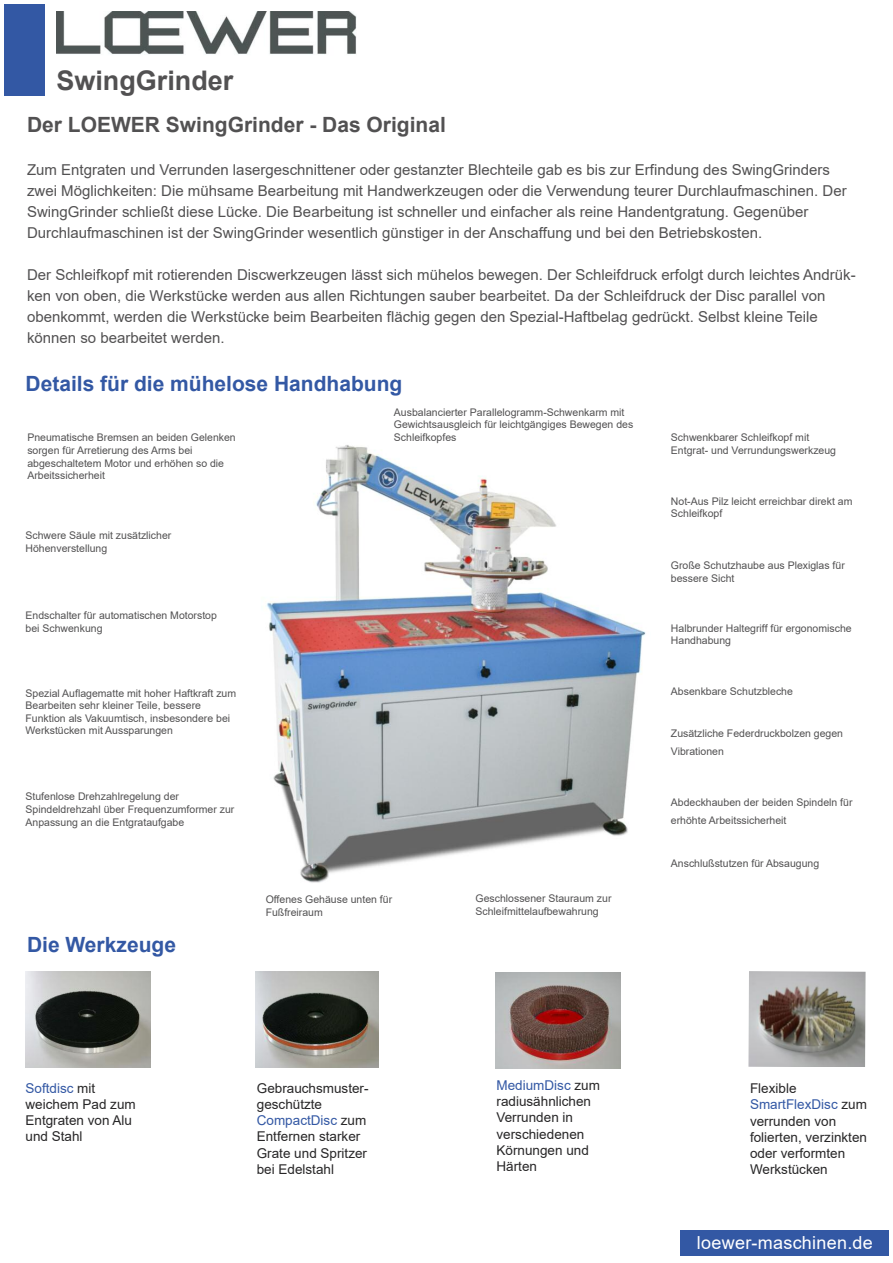
<style>
.page{position:relative;width:893px;height:1263px;background:#fff}
.page>*{position:absolute;margin:0;border:0;box-sizing:border-box;transform-origin:0 0}
.t1{font:700 27px "Arial";color:#525152}
.t2{font:700 21px "Arial";color:#3358a4}
.t3{font:700 21px "Arial";color:#525152}
.t4{font:18px "Arial";letter-spacing:.015em;color:#fff}
.t5{font:15px/21px "Arial";color:#525152}
.t6{font:13.5px/16.2px "Arial";color:#272627}
.t7{font:10.5px/12.6px "Arial";color:#525152}
.s1{color:#3358a4}
</style>
<div class="page">
<img style="left:26px;top:972px;width:125px;height:95px">
<img style="left:255px;top:972px;width:123px;height:95px">
<img style="left:496px;top:972px;width:125px;height:96px">
<img style="left:748px;top:971px;width:118px;height:96px">
<img style="left:266px;top:445px;width:380px;height:438px">
<div style="left:680px;top:1230px;width:209px;height:25px;background:#3358a4"></div>
<div style="left:4px;top:4px;width:41px;height:91px;background:#3358a4"></div>
<img style="left:57px;top:12px;width:300px;height:43px">
<h1 class="t1" style="left:56px;top:70px;width:179px">SwingGrinder</h1>
<h2 class="t3" style="left:27px;top:116px;width:420px">Der LOEWER SwingGrinder - Das Original</h2>
<p class="t5" style="left:27px;top:161px;width:821px">Zum Entgraten und Verrunden lasergeschnittener oder gestanzter Blechteile gab es bis zur Erfindung des SwingGrinders zwei Möglichkeiten: Die mühsame Bearbeitung mit Handwerkzeugen oder die Verwendung teurer Durchlaufmaschinen. Der SwingGrinder schließt diese Lücke. Die Bearbeitung ist schneller und einfacher als reine Handentgratung. Gegenüber Durchlaufmaschinen ist der SwingGrinder wesentlich günstiger in der Anschaffung und bei den Betriebskosten.</p>
<p class="t5" style="left:27px;top:266px;width:830px">Der Schleifkopf mit rotierenden Discwerkzeugen lässt sich mühelos bewegen. Der Schleifdruck erfolgt durch leichtes Andrük&shy;ken von oben, die Werkstücke werden aus allen Richtungen sauber bearbeitet. Da der Schleifdruck der Disc parallel von obenkommt, werden die Werkstücke beim Bearbeiten flächig gegen den Spezial-Haftbelag gedrückt. Selbst kleine Teile können so bearbeitet werden.</p>
<h2 class="t2" style="left:26px;top:375px;width:378px">Details für die mühelose Handhabung</h2>
<p class="t7" style="left:394px;top:407px;width:241px">Ausbalancierter Parallelogramm-Schwenkarm mit<br>Gewichtsausgleich für leichtgängiges Bewegen des</p>
<p class="t7" style="left:27px;top:432px;width:210px">Pneumatische Bremsen an beiden Gelenken</p>
<p class="t7" style="left:394px;top:432px;width:64px">Schleifkopfes</p>
<p class="t7" style="left:27px;top:445px;width:198px">sorgen für Arretierung des Arms bei abgeschaltetem Motor und erhöhen so die<br>Arbeitssicherheit</p>
<p class="t7" style="left:26px;top:530px;width:147px">Schwere Säule mit zusätzlicher<br>Höhenverstellung</p>
<p class="t7" style="left:26px;top:610px;width:193px">Endschalter für automatischen Motorstop bei Schwenkung</p>
<p class="t7" style="left:26px;top:687px;width:212px">Spezial Auflagematte mit hoher Haftkraft zum Bearbeiten sehr kleiner Teile, bessere Funktion als Vakuumtisch, insbesondere bei Werkstücken mit Aussparungen</p>
<p class="t7" style="left:26px;top:791px;width:210px">Stufenlose Drehzahlregelung der<br>Spindeldrehzahl über Frequenzumformer zur<br>Anpassung an die Entgrataufgabe</p>
<h2 class="t2" style="left:27px;top:937px;width:150px">Die Werkzeuge</h2>
<p class="t7" style="left:266px;top:894px;width:128px">Offenes Gehäuse unten für<br>Fußfreiraum</p>
<p class="t7" style="left:476px;top:893px;width:137px">Geschlossener Stauraum zur<br>Schleifmittelaufbewahrung</p>
<p class="t7" style="left:671px;top:432px;width:167px">Schwenkbarer Schleifkopf mit<br>Entgrat- und Verrundungswerkzeug</p>
<p class="t7" style="left:671px;top:495px;width:183px">Not-Aus Pilz leicht erreichbar direkt am<br>Schleifkopf</p>
<p class="t7" style="left:671px;top:560px;width:175px">Große Schutzhaube aus Plexiglas für bessere Sicht</p>
<p class="t7" style="left:671px;top:623px;width:182px">Halbrunder Haltegriff für ergonomische<br>Handhabung</p>
<p class="t7" style="left:671px;top:685px;width:123px">Absenkbare Schutzbleche</p>
<p class="t7" style="left:671px;top:725px;width:174px;line-height:18px">Zusätzliche Federdruckbolzen gegen<br>Vibrationen</p>
<p class="t7" style="left:671px;top:795px;width:183px;line-height:18px">Abdeckhauben der beiden Spindeln für erhöhte Arbeitssicherheit</p>
<p class="t7" style="left:671px;top:858px;width:150px">Anschlußstutzen für Absaugung</p>
<p class="t6" style="left:26px;top:1081px;width:112px"><span class="s1">Softdisc</span> mit weichem Pad zum<br>Entgraten von Alu und Stahl</p>
<p class="t6" style="left:257px;top:1081px;width:113px">Gebrauchsmuster&shy;geschützte<br><span class="s1">CompactDisc</span> zum<br>Entfernen starker<br>Grate und Spritzer bei Edelstahl</p>
<p class="t6" style="left:497px;top:1078px;width:105px"><span class="s1">MediumDisc</span> zum radiusähnlichen<br>Verrunden in verschiedenen<br>Körnungen und<br>Härten</p>
<p class="t6" style="left:750px;top:1081px;width:119px">Flexible<br><span class="s1">SmartFlexDisc</span> zum verrunden von folierten, verzinkten oder verformten<br>Werkstücken</p>
<h3 class="t4" style="left:697px;top:1236px;width:177px">loewer-maschinen.de</h3>
</div>
